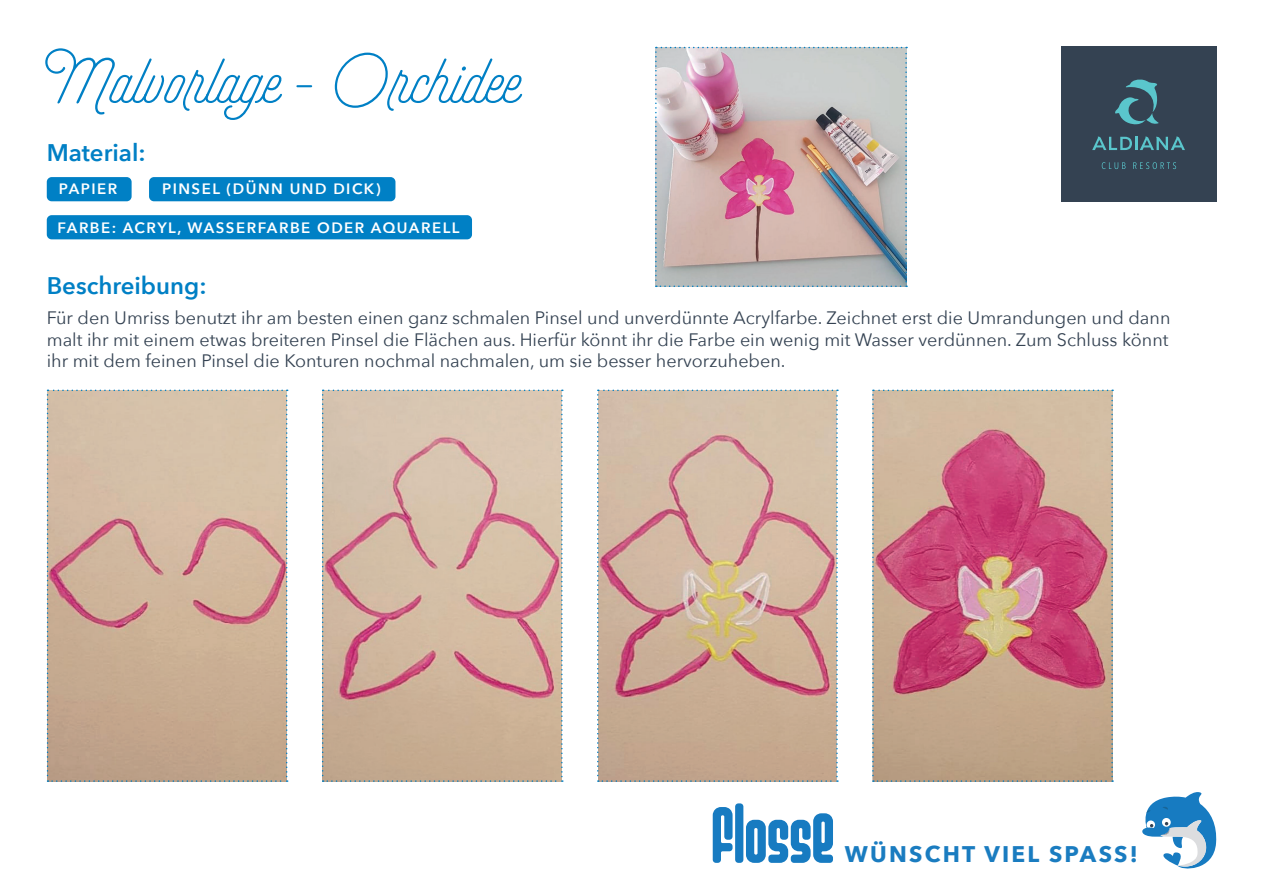
<style>
.page{position:relative;width:1263px;height:893px;background:#fff}
.page>*{position:absolute;margin:0;border:0;box-sizing:border-box;transform-origin:0 0}
.t1{font:75px "Selfie";color:#0080c5}
.t2{font:600 24px "Avenir Next";color:#0080c5}
.t3{font:700 22.5px "Avenir Next";letter-spacing:.1em;color:#1a7cc0}
.t4{font:18px/21.6px "Avenir Next";color:#344252;text-align:justify}
.t5{font:600 15px "Avenir Next";letter-spacing:.1em;color:#fff}
</style>
<div class="page">
<div style="left:1061px;top:47px;width:155px;height:155px;background:#344252"></div>
<svg style="left:1102px;top:162px;width:23px;height:7px"></svg>
<svg style="left:1133px;top:162px;width:43px;height:7px"></svg>
<svg style="left:1115px;top:79px;width:44px;height:46px"></svg>
<svg style="left:1092px;top:137px;width:93px;height:13px"></svg>
<svg style="left:47px;top:390px;width:241px;height:392px;background:#ccb09a"></svg>
<svg style="left:322px;top:390px;width:241px;height:392px;background:#d0b2a0"></svg>
<svg style="left:597px;top:390px;width:241px;height:392px;background:#ccad9a"></svg>
<svg style="left:872px;top:390px;width:241px;height:392px;background:#c78788"></svg>
<svg style="left:713px;top:803px;width:120px;height:60px"></svg>
<svg style="left:1142px;top:792px;width:75px;height:77px"></svg>
<img style="left:655px;top:47px;width:252px;height:240px">
<div style="left:149px;top:177px;width:246px;height:24px;background:#0080c5;border-radius:5px"></div>
<div style="left:47px;top:215px;width:425px;height:24px;background:#0080c5;border-radius:5px"></div>
<div style="left:47px;top:177px;width:85px;height:24px;background:#0080c5;border-radius:5px"></div>
<h1 class="t1" style="left:47px;top:36px;width:475px">Malvorlage - Orchidee</h1>
<h2 class="t2" style="left:47px;top:132px;width:100px">Material:</h2>
<p class="t5" style="left:162px;top:176px;width:220px">PINSEL (DÜNN UND DICK)</p>
<p class="t5" style="left:58px;top:214px;width:403px">FARBE: ACRYL, WASSERFARBE ODER AQUARELL</p>
<p class="t5" style="left:59px;top:176px;width:60px">PAPIER</p>
<h2 class="t2" style="left:47px;top:265px;width:161px">Beschreibung:</h2>
<p class="t4" style="left:47px;top:306px;width:1125px">Für den Umriss benutzt ihr am besten einen ganz schmalen Pinsel und unverdünnte Acrylfarbe. Zeichnet erst die Umrandungen und dann malt ihr mit einem etwas breiteren Pinsel die Flächen aus. Hierfür könnt ihr die Farbe ein wenig mit Wasser verdünnen. Zum Schluss könnt ihr mit dem feinen Pinsel die Konturen nochmal nachmalen, um sie besser hervorzuheben.</p>
<p class="t3" style="left:845px;top:835px;width:295px">WÜNSCHT VIEL SPASS!</p>
</div>
